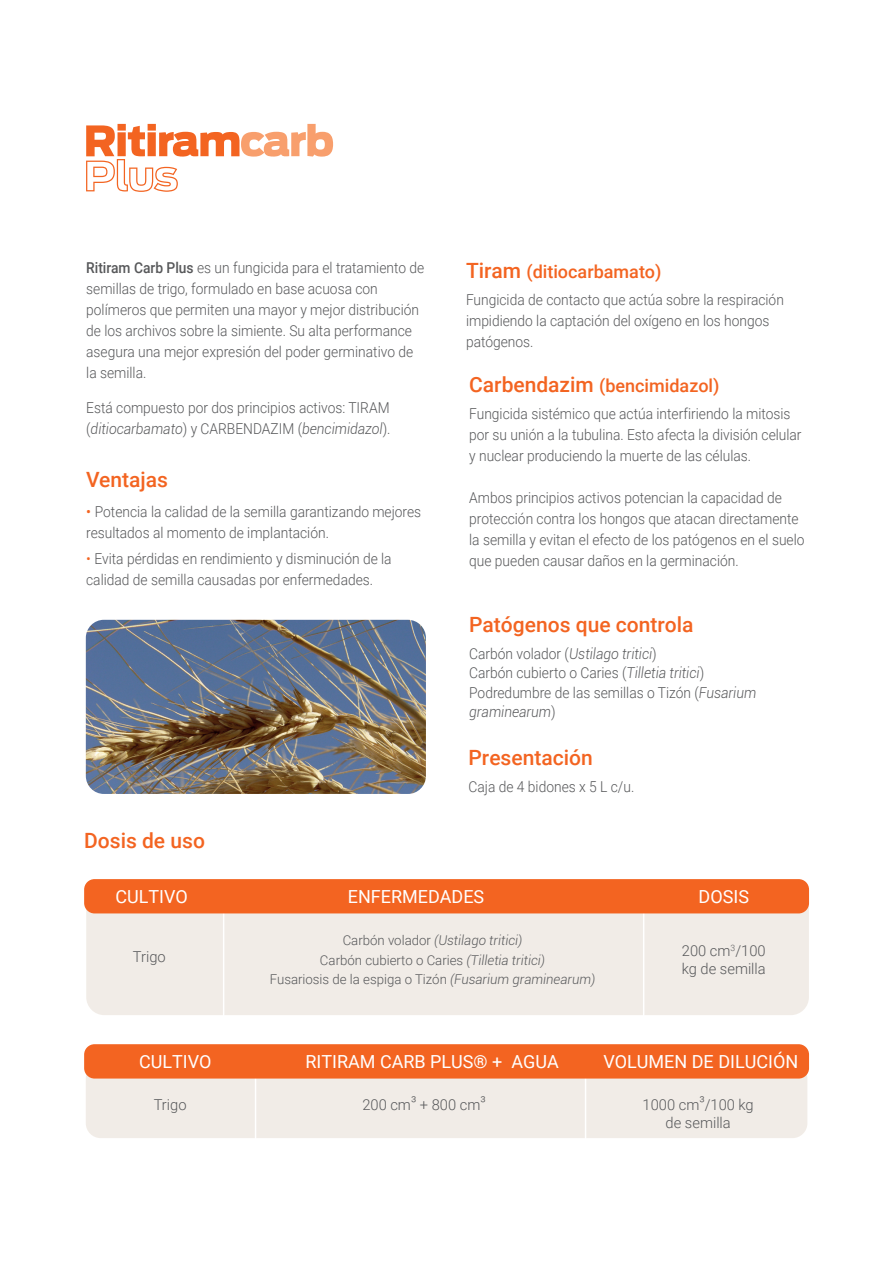
<style>
.page{position:relative;width:892px;height:1266px;background:#fff}
.page>*{position:absolute;margin:0;border:0;box-sizing:border-box;transform-origin:0 0}
.t1{font:500 21px "Roboto";color:#f36421}
.t2{font:18px "Roboto";color:#fff}
.t3{font:500 18px "Roboto";color:#f36421}
.t4{font:300 15px/21px "Roboto";color:#57585a;scale:.92 1}
.t5{font:300 15px/18px "Roboto";color:#57585a;text-align:center}
.t6{font:300 13.5px/19.5px "Roboto";color:#57585a;text-align:center}
.s1{font-weight:500}
.s2{font-style:italic}
.s3{font-weight:400;color:#f36421}
.s4{color:#f36421}
.s5{font-size:21px}
</style>
<div class="page">
<div style="left:86px;top:886px;width:723px;height:129px;background:#f1ece7;border-radius:18px"></div>
<hr style="left:643px;top:895px;width:1px;height:124px;background:#fff">
<hr style="left:223px;top:895px;width:1px;height:124px;background:#fff">
<div style="left:86px;top:1063px;width:721px;height:74px;background:#f1ece7;border-radius:15px"></div>
<hr style="left:585px;top:1077px;width:1px;height:93px;background:#fff">
<hr style="left:255px;top:1077px;width:1px;height:93px;background:#fff">
<svg style="left:86px;top:124px;width:247px;height:68px"></svg>
<img style="left:86px;top:619px;width:340px;height:174px">
<div style="left:84px;top:1044px;width:725px;height:34px;background:#f36421;border-radius:10px"></div>
<div style="left:84px;top:879px;width:725px;height:34px;background:#f36421;border-radius:10px"></div>
<p class="t4" style="left:86px;top:257px;width:369px"><span class="s1">Ritiram Carb Plus</span> es un fungicida para el tratamiento de semillas de trigo, formulado en base acuosa con polímeros que permiten una mayor y mejor distribución de los archivos sobre la simiente. Su alta performance asegura una mejor expresión del poder germinativo de la semilla.</p>
<p class="t4" style="left:86px;top:396px;width:332px">Está compuesto por dos principios activos: TIRAM (<span class="s2">ditiocarbamato</span>) y CARBENDAZIM (<span class="s2">bencimidazol</span>).</p>
<h1 class="t1" style="left:86px;top:465px;width:83px">Ventajas</h1>
<p class="t4" style="left:86px;top:501px;width:366px"><span class="s3">•</span> Potencia la calidad de la semilla garantizando mejores resultados al momento de implantación.</p>
<p class="t4" style="left:86px;top:547px;width:334px"><span class="s4">•</span> Evita pérdidas en rendimiento y disminución de la calidad de semilla causadas por enfermedades.</p>
<h1 class="t1" style="left:84px;top:826px;width:122px">Dosis de uso</h1>
<p class="t3" style="left:466px;top:258px;width:197px"><span class="s5">Tiram</span> (ditiocarbamato)</p>
<p class="t4" style="left:466px;top:288px;width:347px">Fungicida de contacto que actúa sobre la respiración impidiendo la captación del oxígeno en los hongos patógenos.</p>
<p class="t3" style="left:469px;top:373px;width:252px"><span class="s5">Carbendazim</span> (bencimidazol)</p>
<p class="t4" style="left:469px;top:402px;width:363px">Fungicida sistémico que actúa interfiriendo la mitosis por su unión a la tubulina. Esto afecta la división celular y nuclear produciendo la muerte de las células.</p>
<p class="t4" style="left:469px;top:486px;width:366px">Ambos principios activos potencian la capacidad de protección contra los hongos que atacan directamente la semilla y evitan el efecto de los patógenos en el suelo que pueden causar daños en la germinación.</p>
<h1 class="t1" style="left:469px;top:609px;width:226px">Patógenos que controla</h1>
<p class="t4" style="left:469px;top:643px;width:314px;line-height:19.5px">Carbón volador (<span class="s2">Ustilago tritici</span>)<br>Carbón cubierto o Caries (<span class="s2">Tilletia tritici</span>)<br>Podredumbre de las semillas o Tizón (<span class="s2">Fusarium graminearum</span>)</p>
<h1 class="t1" style="left:469px;top:742px;width:126px">Presentación</h1>
<p class="t4" style="left:469px;top:775px;width:182px">Caja de 4 bidones x 5 L c/u.</p>
<p class="t2" style="left:115px;top:883px;width:74px">CULTIVO</p>
<p class="t2" style="left:348px;top:883px;width:138px">ENFERMEDADES</p>
<p class="t2" style="left:699px;top:883px;width:52px">DOSIS</p>
<p class="t5" style="left:133px;top:946px;width:34px">Trigo</p>
<p class="t6" style="left:270px;top:930px;width:327px">Carbón volador <span class="s2">(Ustilago tritici)<br></span>Carbón cubierto o Caries <span class="s2">(Tilletia tritici)<br></span>Fusariosis de la espiga o Tizón <span class="s2">(Fusarium graminearum)</span></p>
<p class="t5" style="left:682px;top:940px;width:85px;text-align:left">200 cm<sup>3</sup>/100 kg de semilla</p>
<p class="t2" style="left:139px;top:1048px;width:74px">CULTIVO</p>
<p class="t2" style="left:305px;top:1048px;width:255px">RITIRAM CARB PLUS® + AGUA</p>
<p class="t2" style="left:603px;top:1048px;width:196px">VOLUMEN DE DILUCIÓN</p>
<p class="t5" style="left:154px;top:1095px;width:34px">Trigo</p>
<p class="t5" style="left:362px;top:1095px;width:125px">200 cm³ + 800 cm³</p>
<p class="t5" style="left:643px;top:1095px;width:113px">1000 cm³/100 kg de semilla</p>
</div>
